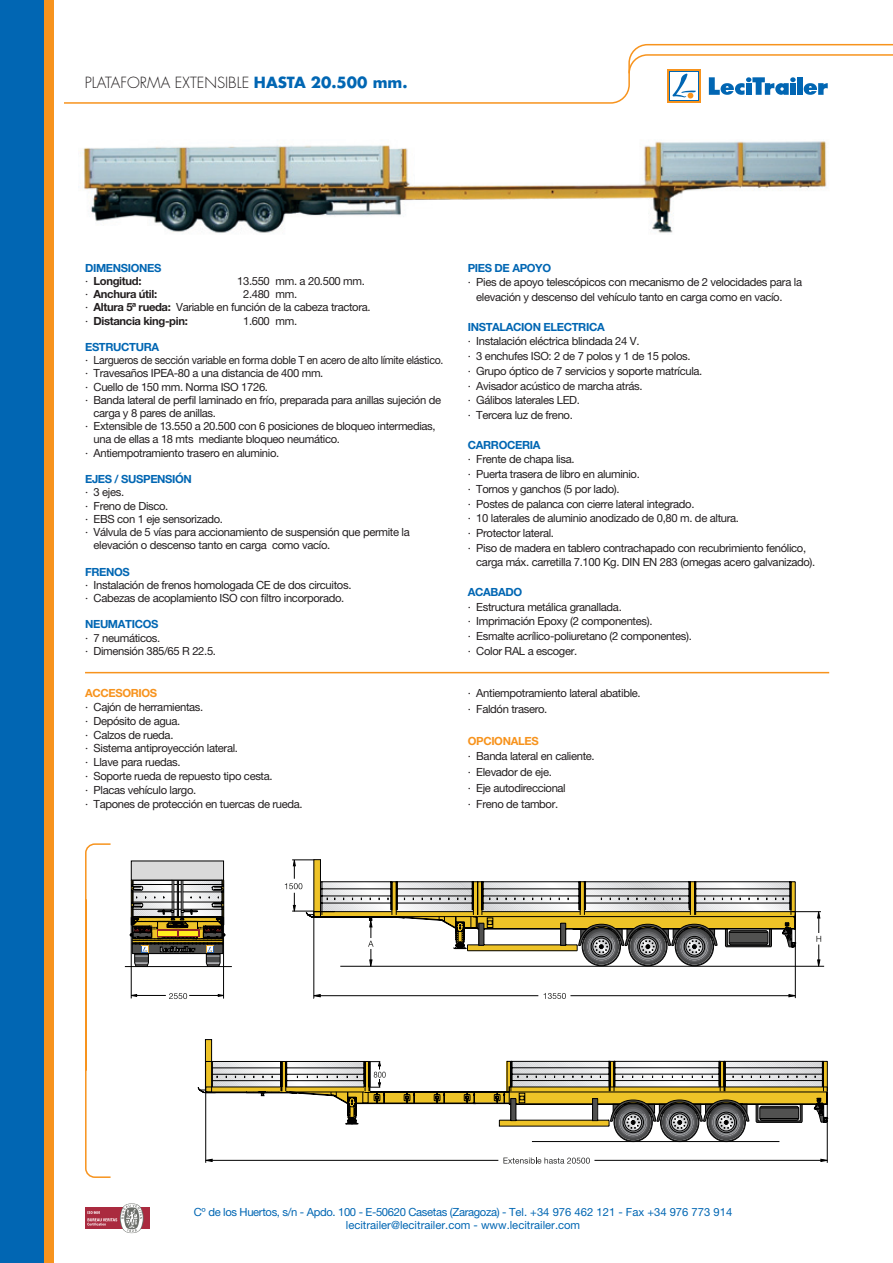
<style>
.page{position:relative;width:893px;height:1263px;background:#fff}
.page>*{position:absolute;margin:0;border:0;box-sizing:border-box;transform-origin:0 0}
.t1{font:300 15px "Futura";color:#231f20}
.t2{font:11.25px/13.2px "Helvetica Neue LT Pro";letter-spacing:-.03em;color:#231f20}
.t3{font:700 11.25px "Helvetica Neue LT Pro";letter-spacing:-.03em;color:#0166b3}
.t4{font:11.25px "Helvetica Neue LT Pro";letter-spacing:-.03em;color:#0166b3}
.t5{font:11.25px "Helvetica Neue LT Pro";color:#0166b3}
.t6{font:700 11.25px "Helvetica Neue LT Pro";letter-spacing:-.03em;color:#231f20}
.t7{font:700 11.25px "Helvetica Neue LT Pro";letter-spacing:-.03em;color:#f7931d}
.s1{font-weight:700;color:#0166b3}
.s2{font-weight:400}
.s3{font-weight:700}
</style>
<div class="page">
<img style="left:83px;top:140px;width:744px;height:93px">
<hr style="left:85px;top:672px;width:744px;height:1px;background:#f7931d">
<svg style="left:85px;top:843px;width:26px;height:335px"></svg>
<svg style="left:64px;top:43px;width:829px;height:61px"></svg>
<div style="left:667px;top:69px;width:34px;height:34px;background:#f7931d"></div>
<div style="left:669px;top:71px;width:30px;height:30px;background:#0166b3"></div>
<div style="left:670px;top:72px;width:28px;height:28px;background:#fff"></div>
<svg style="left:628px;top:53px;width:265px;height:45px"></svg>
<div style="left:0;top:0;width:44px;height:1263px;background:#0166b3"></div>
<div style="left:44px;top:0;width:10px;height:1263px;background:#f7931d"></div>
<div style="left:85px;top:1207px;width:64px;height:22px;background:#aa2a3f"></div>
<svg style="left:87px;top:1203px;width:57px;height:30px"></svg>
<div style="left:131px;top:860px;width:93px;height:21px;background:#dadada"></div>
<svg style="left:544px;top:993px;width:22px;height:6px"></svg>
<hr style="left:795px;top:914px;width:1px;height:84px;background:#000">
<hr style="left:313px;top:917px;width:1px;height:81px;background:#000">
<hr style="left:340px;top:966px;width:484px;height:1px;background:#000">
<hr style="left:320px;top:995px;width:218px;height:1px;background:#000">
<svg style="left:313px;top:994px;width:8px;height:3px"></svg>
<hr style="left:570px;top:995px;width:219px;height:1px;background:#000">
<svg style="left:788px;top:994px;width:8px;height:3px"></svg>
<svg style="left:503px;top:1157px;width:87px;height:7px"></svg>
<hr style="left:827px;top:1103px;width:1px;height:60px;background:#000">
<hr style="left:205px;top:1092px;width:1px;height:71px;background:#000">
<hr style="left:212px;top:1160px;width:286px;height:1px;background:#000">
<svg style="left:205px;top:1159px;width:8px;height:3px"></svg>
<hr style="left:594px;top:1160px;width:227px;height:1px;background:#000">
<svg style="left:820px;top:1159px;width:8px;height:3px"></svg>
<div style="left:205px;top:1039px;width:7px;height:53px;border:1px solid #000"></div>
<svg style="left:197px;top:1060px;width:631px;height:82px"></svg>
<hr style="left:131px;top:917px;width:1px;height:81px;background:#000">
<hr style="left:223px;top:917px;width:1px;height:81px;background:#000">
<svg style="left:130px;top:993px;width:95px;height:6px"></svg>
<svg style="left:285px;top:859px;width:536px;height:110px"></svg>
<svg style="left:124px;top:879px;width:108px;height:88px"></svg>
<p class="t1" style="left:85px;top:73px;width:324px">PLATAFORMA EXTENSIBLE <span class="s1">HASTA 20.500 mm.</span></p>
<p class="t3" style="left:85px;top:261px;width:78px">DIMENSIONES</p>
<p class="t6" style="left:85px;top:274px;width:58px"><span class="s2">·</span> Longitud:</p>
<p class="t2" style="left:237px;top:274px;width:129px">13.550 mm. a 20.500 mm.</p>
<p class="t6" style="left:85px;top:287px;width:74px"><span class="s2">·</span> Anchura útil:</p>
<p class="t2" style="left:243px;top:287px;width:56px">2.480 mm.</p>
<p class="t2" style="left:85px;top:301px;width:287px">· <span class="s3">Altura 5ª rueda:</span> Variable en función de la cabeza tractora.</p>
<p class="t6" style="left:85px;top:314px;width:104px"><span class="s2">·</span> Distancia king-pin:</p>
<p class="t2" style="left:243px;top:314px;width:56px">1.600 mm.</p>
<p class="t3" style="left:85px;top:340px;width:76px">ESTRUCTURA</p>
<p class="t2" style="left:85px;top:353px;width:360px">· Largueros de sección variable en forma doble T en acero de alto límite elástico.</p>
<p class="t2" style="left:85px;top:367px;width:240px">· Travesaños IPEA-80 a una distancia de 400 mm.</p>
<p class="t2" style="left:85px;top:380px;width:185px">· Cuello de 150 mm. Norma ISO 1726.</p>
<p class="t2" style="left:94px;top:393px;width:349px;text-indent:-9px">· Banda lateral de perfil laminado en frío, preparada para anillas sujeción de carga y 8 pares de anillas.</p>
<p class="t2" style="left:94px;top:419px;width:344px;text-indent:-9px">· Extensible de 13.550 a 20.500 con 6 posiciones de bloqueo intermedias, una de ellas a 18 mts mediante bloqueo neumático.</p>
<p class="t2" style="left:85px;top:446px;width:196px">· Antiempotramiento trasero en aluminio.</p>
<p class="t3" style="left:85px;top:472px;width:108px">EJES / SUSPENSIÓN</p>
<p class="t2" style="left:85px;top:486px;width:41px">· 3 ejes.</p>
<p class="t2" style="left:85px;top:499px;width:85px">· Freno de Disco.</p>
<p class="t2" style="left:85px;top:512px;width:139px">· EBS con 1 eje sensorizado.</p>
<p class="t2" style="left:94px;top:525px;width:318px;text-indent:-9px">· Válvula de 5 vías para accionamiento de suspensión que permite la elevación o descenso tanto en carga como vacío.</p>
<p class="t3" style="left:85px;top:565px;width:46px">FRENOS</p>
<p class="t2" style="left:85px;top:578px;width:268px">· Instalación de frenos homologada CE de dos circuitos.</p>
<p class="t2" style="left:85px;top:591px;width:261px">· Cabezas de acoplamiento ISO con filtro incorporado.</p>
<p class="t3" style="left:85px;top:617px;width:75px">NEUMATICOS</p>
<p class="t2" style="left:85px;top:631px;width:77px">· 7 neumáticos.</p>
<p class="t2" style="left:85px;top:644px;width:133px">· Dimensión 385/65 R 22.5.</p>
<p class="t7" style="left:85px;top:686px;width:74px">ACCESORIOS</p>
<p class="t2" style="left:85px;top:700px;width:120px">· Cajón de herramientas.</p>
<p class="t2" style="left:85px;top:714px;width:97px">· Depósito de agua.</p>
<p class="t2" style="left:85px;top:728px;width:90px">· Calzos de rueda.</p>
<p class="t2" style="left:85px;top:742px;width:154px">· Sistema antiproyección lateral.</p>
<p class="t2" style="left:85px;top:755px;width:97px">· Llave para ruedas.</p>
<p class="t2" style="left:85px;top:769px;width:189px">· Soporte rueda de repuesto tipo cesta.</p>
<p class="t2" style="left:85px;top:783px;width:113px">· Placas vehículo largo.</p>
<p class="t2" style="left:85px;top:797px;width:219px">· Tapones de protección en tuercas de rueda.</p>
<p class="t3" style="left:468px;top:261px;width:85px">PIES DE APOYO</p>
<p class="t2" style="left:476px;top:275px;width:327px;line-height:14.7px;text-indent:-9px">· Pies de apoyo telescópicos con mecanismo de 2 velocidades para la elevación y descenso del vehículo tanto en carga como en vacío.</p>
<p class="t3" style="left:468px;top:320px;width:138px">INSTALACION ELECTRICA</p>
<p class="t2" style="left:468px;top:335px;width:173px">· Instalación eléctrica blindada 24 V.</p>
<p class="t2" style="left:468px;top:349px;width:224px">· 3 enchufes ISO: 2 de 7 polos y 1 de 15 polos.</p>
<p class="t2" style="left:468px;top:364px;width:236px">· Grupo óptico de 7 servicios y soporte matrícula.</p>
<p class="t2" style="left:468px;top:379px;width:176px">· Avisador acústico de marcha atrás.</p>
<p class="t2" style="left:468px;top:394px;width:114px">· Gálibos laterales LED.</p>
<p class="t2" style="left:468px;top:408px;width:107px">· Tercera luz de freno.</p>
<p class="t3" style="left:468px;top:438px;width:74px">CARROCERIA</p>
<p class="t2" style="left:468px;top:452px;width:108px">· Frente de chapa lisa.</p>
<p class="t2" style="left:468px;top:467px;width:174px">· Puerta trasera de libro en aluminio.</p>
<p class="t2" style="left:468px;top:482px;width:153px">· Tornos y ganchos (5 por lado).</p>
<p class="t2" style="left:468px;top:497px;width:228px">· Postes de palanca con cierre lateral integrado.</p>
<p class="t2" style="left:468px;top:511px;width:273px">· 10 laterales de aluminio anodizado de 0,80 m. de altura.</p>
<p class="t2" style="left:468px;top:526px;width:88px">· Protector lateral.</p>
<p class="t2" style="left:476px;top:540px;width:341px;line-height:14.7px;text-indent:-9px">· Piso de madera en tablero contrachapado con recubrimiento fenólico, carga máx. carretilla 7.100 Kg. DIN EN 283 (omegas acero galvanizado).</p>
<p class="t3" style="left:468px;top:585px;width:56px">ACABADO</p>
<p class="t2" style="left:468px;top:600px;width:156px">· Estructura metálica granallada.</p>
<p class="t2" style="left:468px;top:615px;width:186px">· Imprimación Epoxy (2 componentes).</p>
<p class="t2" style="left:468px;top:629px;width:226px">· Esmalte acrílico-poliuretano (2 componentes).</p>
<p class="t2" style="left:468px;top:644px;width:111px">· Color RAL a escoger.</p>
<p class="t2" style="left:468px;top:686px;width:174px">· Antiempotramiento lateral abatible.</p>
<p class="t2" style="left:468px;top:702px;width:81px">· Faldón trasero.</p>
<p class="t7" style="left:468px;top:733px;width:72px">OPCIONALES</p>
<p class="t2" style="left:468px;top:750px;width:128px">· Banda lateral en caliente.</p>
<p class="t2" style="left:468px;top:765px;width:86px">· Elevador de eje.</p>
<p class="t2" style="left:468px;top:781px;width:100px">· Eje autodireccional</p>
<p class="t2" style="left:468px;top:797px;width:92px">· Freno de tambor.</p>
<p class="t4" style="left:194px;top:1205px;width:540px">Cº de los Huertos, s/n - Apdo. 100 - E-50620 Casetas (Zaragoza) - Tel. +34 976 462 121 - Fax +34 976 773 914</p>
<p class="t5" style="left:346px;top:1218px;width:236px">lecitrailer@lecitrailer.com - www.lecitrailer.com</p>
</div>
